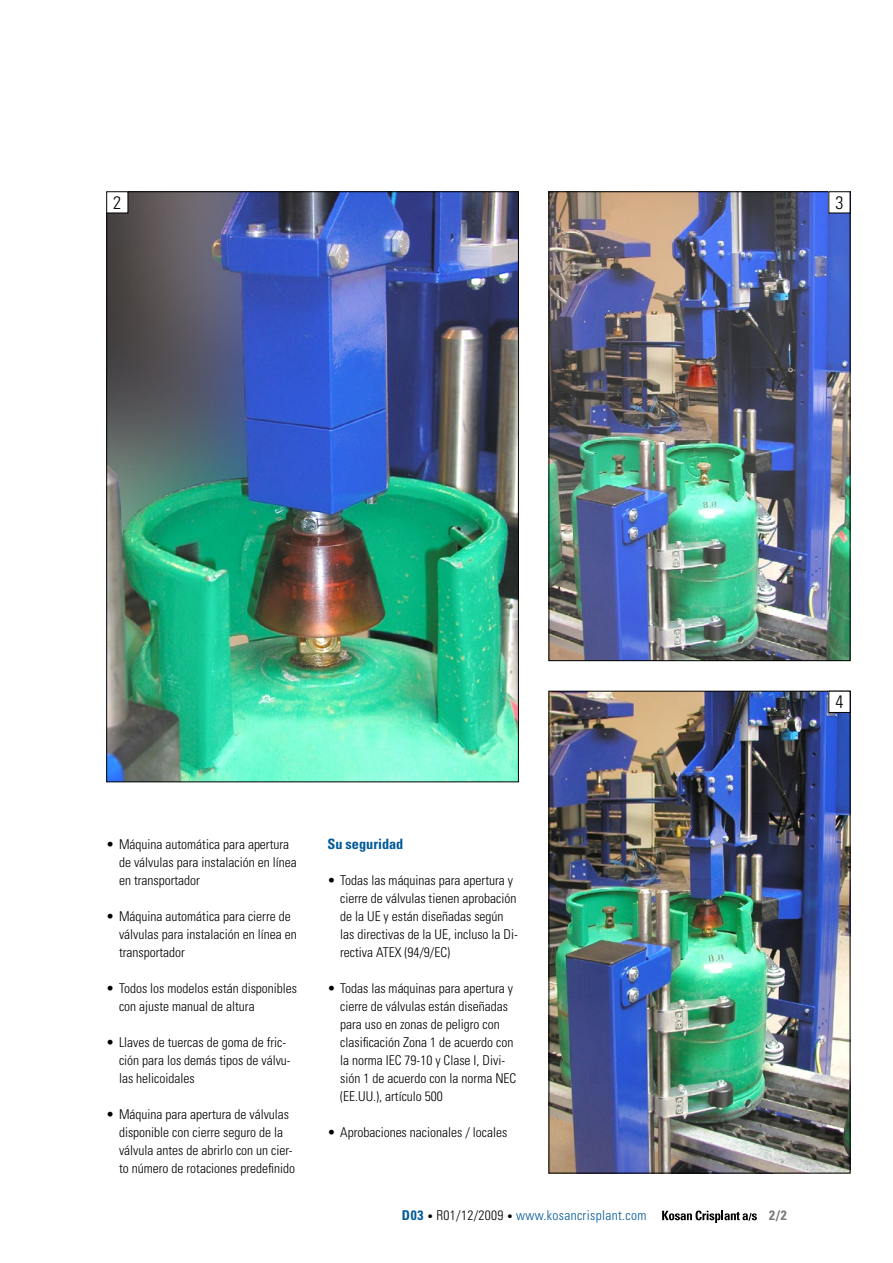
<style>
.page{position:relative;width:893px;height:1263px;background:#fff}
.page>*{position:absolute;margin:0;border:0;box-sizing:border-box;transform-origin:0 0}
.t1{font:300 condensed 18px "Univers";color:#000}
.NormalHeading{font:700 condensed 14.25px "Univers";color:#00599a}
.NormalBulletList{font:300 condensed 13.5px/18px "Univers";color:#000}
.t2{font:300 condensed 13.5px "Univers";letter-spacing:.025em;color:#00599a}
.t3{font:700 condensed 13.5px "Univers";color:#77787b}
.s1{font-weight:700}
.s2{font-size:10.5px;color:#000}
.s3{color:#000}
</style>
<div class="page">
<svg style="left:662px;top:1210px;width:95px;height:13px"></svg>
<img style="left:551px;top:193px;width:297px;height:466px">
<div style="left:549px;top:191px;width:301px;height:470px;border:1px solid #000"></div>
<img style="left:108px;top:193px;width:409px;height:587px">
<img style="left:551px;top:693px;width:297px;height:478px">
<div style="left:549px;top:691px;width:301px;height:482px;border:1px solid #000"></div>
<div style="left:107px;top:192px;width:21px;height:21px;background:#fff"></div>
<div style="left:829px;top:192px;width:21px;height:21px;background:#fff"></div>
<div style="left:829px;top:691px;width:21px;height:21px;background:#fff"></div>
<p class="t1" style="left:113px;top:192px;width:9px">2</p>
<p class="t1" style="left:835px;top:192px;width:9px">3</p>
<p class="t1" style="left:835px;top:691px;width:9px">4</p>
<p class="NormalBulletList" style="left:119px;top:836px;width:179px;text-indent:-13px">• Máquina automática para apertura de válvulas para instalación en línea en transportador</p>
<p class="NormalBulletList" style="left:119px;top:908px;width:179px;text-indent:-13px">• Máquina automática para cierre de válvulas para instalación en línea en transportador</p>
<p class="NormalBulletList" style="left:119px;top:980px;width:180px;text-indent:-13px">• Todos los modelos están disponibles con ajuste manual de altura</p>
<p class="NormalBulletList" style="left:119px;top:1034px;width:173px;text-indent:-13px">• Llaves de tuercas de goma de fric&shy;ción para los demás tipos de válvu&shy;las helicoidales</p>
<p class="NormalBulletList" style="left:119px;top:1106px;width:178px;text-indent:-13px">• Máquina para apertura de válvulas disponible con cierre seguro de la válvula antes de abrirlo con un cier&shy;to número de rotaciones predefinido</p>
<p class="NormalHeading" style="left:327px;top:835px;width:77px">Su seguridad</p>
<p class="NormalBulletList" style="left:340px;top:872px;width:179px;text-indent:-13px">• Todas las máquinas para apertura y cierre de válvulas tienen aprobación de la UE y están diseñadas según las directivas de la UE, incluso la Di&shy;rectiva ATEX (94/9/EC)</p>
<p class="NormalBulletList" style="left:340px;top:980px;width:178px;text-indent:-13px">• Todas las máquinas para apertura y cierre de válvulas están diseñadas para uso en zonas de peligro con clasificación Zona 1 de acuerdo con la norma IEC 79-10 y Clase I, Divi&shy;sión 1 de acuerdo con la norma NEC (EE.UU.), artículo 500</p>
<p class="NormalBulletList" style="left:327px;top:1124px;width:181px">• Aprobaciones nacionales / locales</p>
<p class="t2" style="left:402px;top:1207px;width:246px"><span class="s1">D03</span> <span class="s2">•</span> <span class="s3">R01/12/2009</span> <span class="s2">•</span> www.kosancrisplant.com</p>
<p class="t3" style="left:769px;top:1207px;width:19px">2/2</p>
</div>
